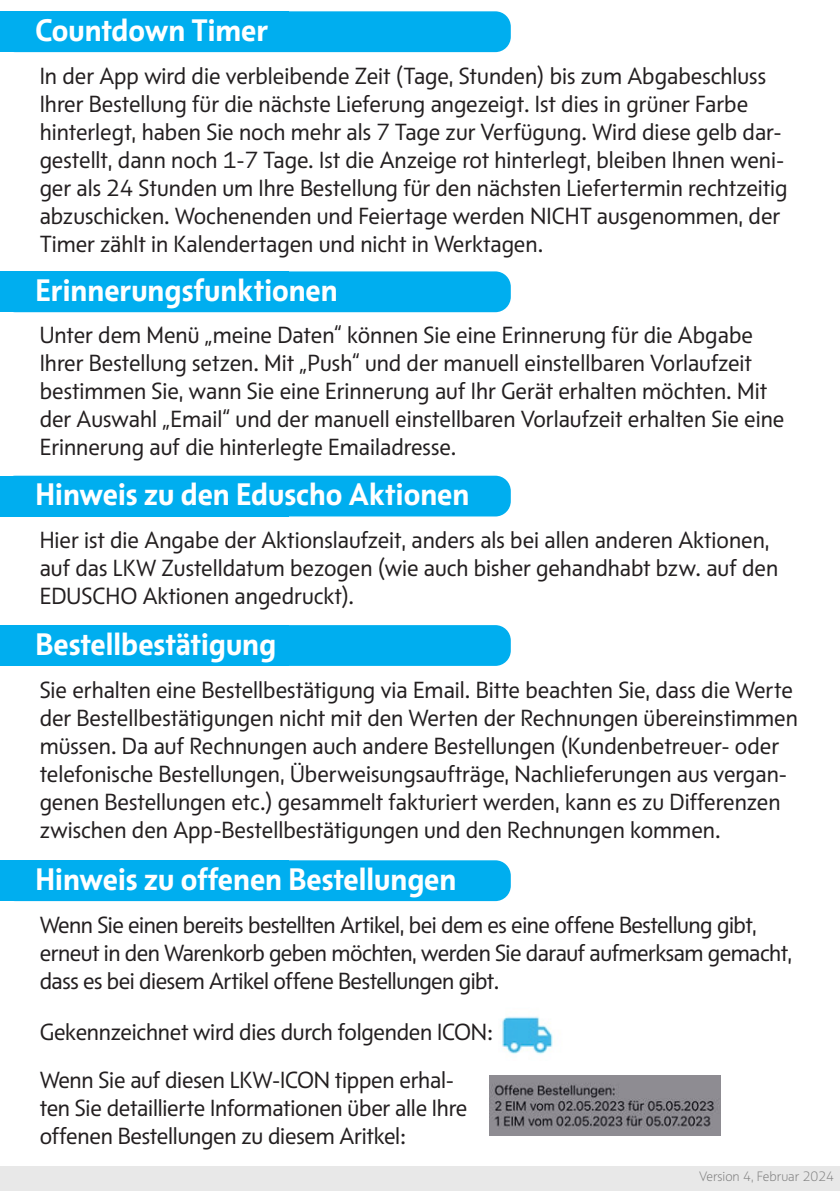
<style>
.page{position:relative;width:840px;height:1191px;background:#fff}
.page>*{position:absolute;margin:0;border:0;box-sizing:border-box;transform-origin:0 0}
.t1{font:700 32px "BAEK Otype";color:#fff}
.t2{font:24px/28px "BAEK Otype";color:#231f20}
.t3{font:24px/28px "BAEK Otype";letter-spacing:-.02em;color:#231f20}
.t4{font:300 14px "BAEK Otype";color:#828282}
</style>
<div class="page">
<div style="left:0;top:11px;width:510px;height:41px;background:#00aeef;border-radius:15px"></div>
<div style="left:0;top:271px;width:510px;height:41px;background:#00aeef;border-radius:15px"></div>
<div style="left:0;top:476px;width:510px;height:40px;background:#00aeef;border-radius:15px"></div>
<div style="left:0;top:625px;width:510px;height:41px;background:#00aeef;border-radius:15px"></div>
<div style="left:0;top:860px;width:510px;height:41px;background:#00aeef;border-radius:15px"></div>
<div style="left:0;top:11px;width:288px;height:41px;background:#00aeef"></div>
<div style="left:0;top:271px;width:288px;height:41px;background:#00aeef"></div>
<div style="left:0;top:476px;width:288px;height:40px;background:#00aeef"></div>
<div style="left:0;top:625px;width:288px;height:41px;background:#00aeef"></div>
<div style="left:0;top:860px;width:288px;height:41px;background:#00aeef"></div>
<img style="left:502px;top:1016px;width:51px;height:39px">
<img style="left:489px;top:1075px;width:231px;height:61px">
<div style="left:0;top:1167px;width:839px;height:24px;background:#e8e8e8"></div>
<p class="t1" style="left:36px;top:10px;width:234px">Countdown Timer</p>
<p class="t2" style="left:40px;top:62px;width:749px">In der App wird die verbleibende Zeit (Tage, Stunden) bis zum Abgabeschluss Ihrer Bestellung für die nächste Lieferung angezeigt. Ist dies in grüner Farbe hinterlegt, haben Sie noch mehr als 7 Tage zur Verfügung. Wird diese gelb dar&shy;gestellt, dann noch 1-7 Tage. Ist die Anzeige rot hinterlegt, bleiben Ihnen weni&shy;ger als 24 Stunden um Ihre Bestellung für den nächsten Liefertermin rechtzeitig abzuschicken. Wochenenden und Feiertage werden NICHT ausgenommen, der Timer zählt in Kalendertagen und nicht in Werktagen.</p>
<p class="t1" style="left:36px;top:270px;width:303px">Erinnerungsfunktionen</p>
<p class="t2" style="left:40px;top:321px;width:745px">Unter dem Menü „meine Daten“ können Sie eine Erinnerung für die Abgabe Ihrer Bestellung setzen. Mit „Push“ und der manuell einstellbaren Vorlaufzeit bestimmen Sie, wann Sie eine Erinnerung auf Ihr Gerät erhalten möchten. Mit der Auswahl „Email“ und der manuell einstellbaren Vorlaufzeit erhalten Sie eine Erinnerung auf die hinterlegte Emailadresse.</p>
<p class="t1" style="left:36px;top:474px;width:435px">Hinweis zu den Eduscho Aktionen</p>
<p class="t2" style="left:40px;top:526px;width:739px">Hier ist die Angabe der Aktionslaufzeit, anders als bei allen anderen Aktionen, auf das LKW Zustelldatum bezogen (wie auch bisher gehandhabt bzw. auf den<br>EDUSCHO Aktionen angedruckt).</p>
<p class="t1" style="left:36px;top:624px;width:242px">Bestellbestätigung</p>
<p class="t2" style="left:40px;top:675px;width:759px">Sie erhalten eine Bestellbestätigung via Email. Bitte beachten Sie, dass die Werte der Bestellbestätigungen nicht mit den Werten der Rechnungen übereinstimmen müssen. Da auf Rechnungen auch andere Bestellungen (Kundenbetreuer- oder telefonische Bestellungen, Überweisungsaufträge, Nachlieferungen aus vergan&shy;genen Bestellungen etc.) gesammelt fakturiert werden, kann es zu Differenzen zwischen den App-Bestellbestätigungen und den Rechnungen kommen.</p>
<p class="t1" style="left:36px;top:859px;width:422px">Hinweis zu offenen Bestellungen</p>
<p class="t3" style="left:40px;top:911px;width:753px">Wenn Sie einen bereits bestellten Artikel, bei dem es eine offene Bestellung gibt, erneut in den Warenkorb geben möchten, werden Sie darauf aufmerksam gemacht, dass es bei diesem Artikel offene Bestellungen gibt.</p>
<p class="t2" style="left:40px;top:1017px;width:454px">Gekennzeichnet wird dies durch folgenden ICON:</p>
<p class="t2" style="left:40px;top:1065px;width:429px">Wenn Sie auf diesen LKW-ICON tippen erhal&shy;ten Sie detaillierte Informationen über alle Ihre offenen Bestellungen zu diesem Aritkel:</p>
<p class="t4" style="left:698px;top:1168px;width:136px">Version 4, Februar 2024</p>
</div>
